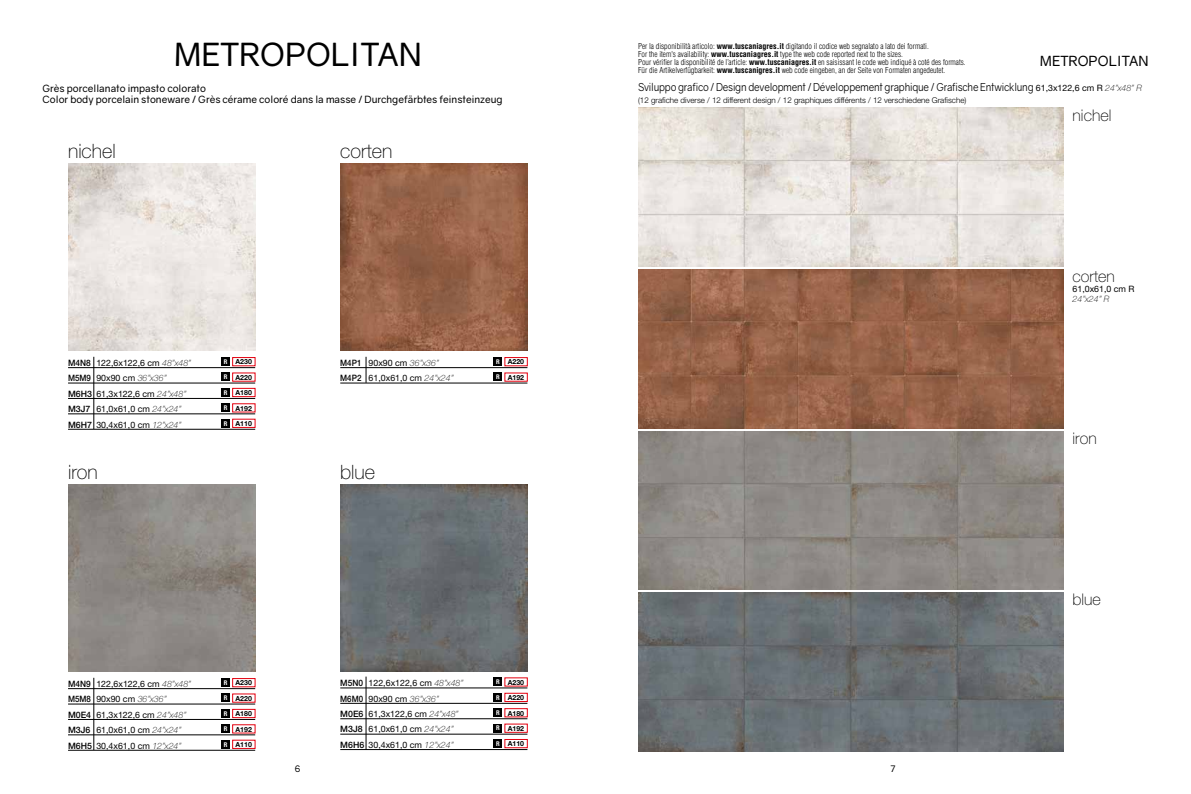
<style>
.page{position:relative;width:1191px;height:794px;background:#fff}
.page>*{position:absolute;margin:0;border:0;box-sizing:border-box;transform-origin:0 0}
.t1{font:32px "Gravity";color:#000}
.t2{font:100 19.8px "Helvetica Neue LT";color:#000}
.t3{font:100 16.1px "Helvetica Neue LT";color:#000}
.t4{font:14px "Gravity";color:#000}
.t5{font:11px "Gravity";letter-spacing:-.02em;color:#000;scale:.9 1}
.t6{font:10px/11px "Gravity";color:#000}
.t7{font:9px "Gravity";color:#000}
.t8{font:8.8px "Helvetica Neue LT";color:#000}
.t9{font:italic 100 8.8px "Helvetica Neue LT";color:#000}
.t10{font:300 condensed 8px/8px "Helvetica LT";color:#000}
.t11{font:300 8px "Helvetica Neue LT";color:#000}
.t12{font:700 7px "Helvetica Neue LT";color:#000}
.s1{font-weight:500}
.s2{font-weight:100;font-style:italic}
.s3{font-stretch:condensed;font-size:6.5px;color:#fff}
.s4{font-weight:700}
.s5{font-family:"Helvetica Neue LT";font-size:8.8px}
.s6{font-family:"Helvetica Neue LT";font-weight:100;font-style:italic;font-size:8.8px}
</style>
<div class="page">
<img style="left:638px;top:593px;width:425px;height:158px">
<img style="left:638px;top:108px;width:425px;height:159px">
<img style="left:638px;top:431px;width:425px;height:159px">
<img style="left:638px;top:269px;width:425px;height:159px">
<img style="left:340px;top:163px;width:187px;height:187px">
<hr style="left:340px;top:367px;width:187px;height:1px;background:#000">
<hr style="left:340px;top:383px;width:187px;height:1px;background:#000">
<div style="left:493px;top:357px;width:9px;height:9px;background:#000"></div>
<div style="left:505px;top:357px;width:22px;height:9px;border:1px solid #e3000f"></div>
<div style="left:493px;top:372px;width:9px;height:9px;background:#000"></div>
<svg style="left:366px;top:357px;width:1px;height:26px"></svg>
<img style="left:68px;top:163px;width:187px;height:187px">
<hr style="left:68px;top:367px;width:187px;height:1px;background:#000">
<hr style="left:68px;top:383px;width:187px;height:1px;background:#000">
<hr style="left:68px;top:398px;width:187px;height:1px;background:#000">
<hr style="left:68px;top:414px;width:187px;height:1px;background:#000">
<hr style="left:68px;top:429px;width:187px;height:1px;background:#000">
<div style="left:221px;top:357px;width:9px;height:9px;background:#000"></div>
<div style="left:232px;top:357px;width:23px;height:9px;border:1px solid #e3000f"></div>
<div style="left:221px;top:372px;width:9px;height:9px;background:#000"></div>
<div style="left:221px;top:388px;width:9px;height:9px;background:#000"></div>
<div style="left:232px;top:388px;width:23px;height:9px;border:1px solid #e3000f"></div>
<div style="left:221px;top:403px;width:9px;height:9px;background:#000"></div>
<div style="left:221px;top:419px;width:9px;height:8px;background:#000"></div>
<hr style="left:94px;top:357px;width:1px;height:72px;background:#000">
<img style="left:340px;top:484px;width:187px;height:187px">
<hr style="left:340px;top:688px;width:187px;height:1px;background:#000">
<hr style="left:340px;top:703px;width:187px;height:1px;background:#000">
<hr style="left:340px;top:718px;width:187px;height:1px;background:#000">
<hr style="left:340px;top:734px;width:187px;height:1px;background:#000">
<hr style="left:340px;top:749px;width:187px;height:1px;background:#000">
<div style="left:493px;top:677px;width:9px;height:9px;background:#000"></div>
<div style="left:493px;top:693px;width:9px;height:8px;background:#000"></div>
<div style="left:505px;top:693px;width:22px;height:8px;border:1px solid #e3000f"></div>
<div style="left:493px;top:708px;width:9px;height:9px;background:#000"></div>
<div style="left:505px;top:708px;width:22px;height:9px;border:1px solid #e3000f"></div>
<div style="left:493px;top:723px;width:9px;height:9px;background:#000"></div>
<div style="left:493px;top:739px;width:9px;height:9px;background:#000"></div>
<div style="left:505px;top:739px;width:22px;height:9px;border:1px solid #e3000f"></div>
<hr style="left:366px;top:676px;width:1px;height:73px;background:#000">
<img style="left:68px;top:484px;width:187px;height:187px">
<hr style="left:68px;top:688px;width:187px;height:1px;background:#000">
<hr style="left:68px;top:704px;width:187px;height:1px;background:#000">
<hr style="left:68px;top:719px;width:187px;height:1px;background:#000">
<hr style="left:68px;top:734px;width:187px;height:1px;background:#000">
<hr style="left:68px;top:750px;width:187px;height:1px;background:#000">
<div style="left:221px;top:678px;width:9px;height:9px;background:#000"></div>
<div style="left:232px;top:678px;width:23px;height:9px;border:1px solid #e3000f"></div>
<div style="left:221px;top:693px;width:9px;height:9px;background:#000"></div>
<div style="left:221px;top:709px;width:9px;height:8px;background:#000"></div>
<div style="left:232px;top:709px;width:23px;height:8px;border:1px solid #e3000f"></div>
<div style="left:221px;top:724px;width:9px;height:9px;background:#000"></div>
<div style="left:221px;top:740px;width:9px;height:8px;background:#000"></div>
<hr style="left:94px;top:678px;width:1px;height:72px;background:#000">
<h1 class="t1" style="left:174px;top:35px;width:249px">METROPOLITAN</h1>
<p class="t6" style="left:43px;top:83px;width:461px">Grès porcellanato impasto colorato<br>Color body porcelain stoneware / Grès cérame coloré dans la masse / Durchgefärbtes feinsteinzeug</p>
<h2 class="t2" style="left:68px;top:140px;width:49px">nichel</h2>
<p class="t8" style="left:68px;top:357px;width:124px"><span class="s1">M4N8</span> 122,6x122,6 cm <span class="s2">48”x48”</span></p>
<p class="t12" style="left:224px;top:357px;width:30px"><span class="s3">R</span> A230</p>
<p class="t8" style="left:68px;top:373px;width:100px"><span class="s1">M5M9</span> 90x90 cm <span class="s2">36”x36”</span></p>
<p class="t12" style="left:224px;top:373px;width:30px"><span class="s3">R</span> A220</p>
<p class="t8" style="left:68px;top:388px;width:120px"><span class="s1">M6H3</span> 61,3x122,6 cm <span class="s2">24”x48”</span></p>
<p class="t12" style="left:224px;top:388px;width:30px"><span class="s3">R</span> A180</p>
<p class="t8" style="left:68px;top:404px;width:115px"><span class="s1">M3J7</span> 61,0x61,0 cm <span class="s2">24”x24”</span></p>
<p class="t12" style="left:224px;top:404px;width:30px"><span class="s3">R</span> A192</p>
<p class="t8" style="left:68px;top:419px;width:115px"><span class="s1">M6H7</span> 30,4x61,0 cm <span class="s2">12”x24”</span></p>
<p class="t12" style="left:224px;top:419px;width:30px"><span class="s3">R</span> A110</p>
<h2 class="t2" style="left:68px;top:461px;width:31px">iron</h2>
<p class="t8" style="left:68px;top:678px;width:124px"><span class="s1">M4N9</span> 122,6x122,6 cm <span class="s2">48”x48”</span></p>
<p class="t12" style="left:224px;top:678px;width:30px"><span class="s3">R</span> A230</p>
<p class="t8" style="left:68px;top:694px;width:100px"><span class="s1">M5M8</span> 90x90 cm <span class="s2">36”x36”</span></p>
<p class="t12" style="left:224px;top:694px;width:30px"><span class="s3">R</span> A220</p>
<p class="t8" style="left:68px;top:709px;width:120px"><span class="s1">M0E4</span> 61,3x122,6 cm <span class="s2">24”x48”</span></p>
<p class="t12" style="left:224px;top:709px;width:30px"><span class="s3">R</span> A180</p>
<p class="t8" style="left:68px;top:725px;width:115px"><span class="s1">M3J6</span> 61,0x61,0 cm <span class="s2">24”x24”</span></p>
<p class="t12" style="left:224px;top:725px;width:30px"><span class="s3">R</span> A192</p>
<p class="t8" style="left:68px;top:740px;width:115px"><span class="s1">M6H5</span> 30,4x61,0 cm <span class="s2">12”x24”</span></p>
<p class="t12" style="left:224px;top:740px;width:30px"><span class="s3">R</span> A110</p>
<h2 class="t2" style="left:340px;top:140px;width:54px">corten</h2>
<p class="t8" style="left:340px;top:357px;width:100px"><span class="s1">M4P1</span> 90x90 cm <span class="s2">36”x36”</span></p>
<p class="t12" style="left:496px;top:357px;width:30px"><span class="s3">R</span> A220</p>
<p class="t8" style="left:340px;top:373px;width:115px"><span class="s1">M4P2</span> 61,0x61,0 cm <span class="s2">24”x24”</span></p>
<p class="t12" style="left:496px;top:373px;width:30px"><span class="s3">R</span> A192</p>
<h2 class="t2" style="left:340px;top:461px;width:36px">blue</h2>
<p class="t8" style="left:340px;top:678px;width:124px"><span class="s1">M5N0</span> 122,6x122,6 cm <span class="s2">48”x48”</span></p>
<p class="t12" style="left:496px;top:678px;width:30px"><span class="s3">R</span> A230</p>
<p class="t8" style="left:340px;top:693px;width:100px"><span class="s1">M6M0</span> 90x90 cm <span class="s2">36”x36”</span></p>
<p class="t12" style="left:496px;top:693px;width:30px"><span class="s3">R</span> A220</p>
<p class="t8" style="left:340px;top:708px;width:120px"><span class="s1">M0E6</span> 61,3x122,6 cm <span class="s2">24”x48”</span></p>
<p class="t12" style="left:496px;top:708px;width:30px"><span class="s3">R</span> A180</p>
<p class="t8" style="left:340px;top:724px;width:115px"><span class="s1">M3J8</span> 61,0x61,0 cm <span class="s2">24”x24”</span></p>
<p class="t12" style="left:496px;top:724px;width:30px"><span class="s3">R</span> A192</p>
<p class="t8" style="left:340px;top:739px;width:115px"><span class="s1">M6H6</span> 30,4x61,0 cm <span class="s2">12”x24”</span></p>
<p class="t12" style="left:496px;top:739px;width:30px"><span class="s3">R</span> A110</p>
<p class="t10" style="left:638px;top:42px;width:329px">Per la disponibilità articolo: <span class="s4">www.tuscaniagres.it</span> digitando il codice web segnalato a lato dei formati.<br>For the item's availability: <span class="s4">www.tuscaniagres.it</span> type the web code reported next to the sizes.<br>Pour vérifier la disponibilité de l’article: <span class="s4">www.tuscaniagres.it</span> en saisissant le code web indiqué à coté des formats.<br>Für die Artikelverfügbarkeit: <span class="s4">www.tuscanigres.it</span> web code eingeben, an der Seite von Formaten angedeutet.</p>
<h3 class="t4" style="left:1040px;top:53px;width:110px">METROPOLITAN</h3>
<p class="t5" style="left:638px;top:81px;width:561px">Sviluppo grafico / Design development / Développement graphique / Grafische Entwicklung <span class="s5">61,3x122,6 cm R</span> <span class="s6">24”x48” R</span></p>
<p class="t11" style="left:638px;top:96px;width:330px">(12 grafiche diverse / 12 different design / 12 graphiques différents / 12 verschiedene Grafische)</p>
<h3 class="t3" style="left:1072px;top:106px;width:40px">nichel</h3>
<h3 class="t3" style="left:1072px;top:267px;width:44px">corten</h3>
<p class="t8" style="left:1072px;top:284px;width:63px">61,0x61,0 cm R</p>
<p class="t9" style="left:1072px;top:294px;width:38px">24”x24” R</p>
<h3 class="t3" style="left:1072px;top:429px;width:26px">iron</h3>
<h3 class="t3" style="left:1072px;top:590px;width:30px">blue</h3>
<p class="t7" style="left:295px;top:763px;width:7px">6</p>
<p class="t7" style="left:890px;top:763px;width:7px">7</p>
</div>
